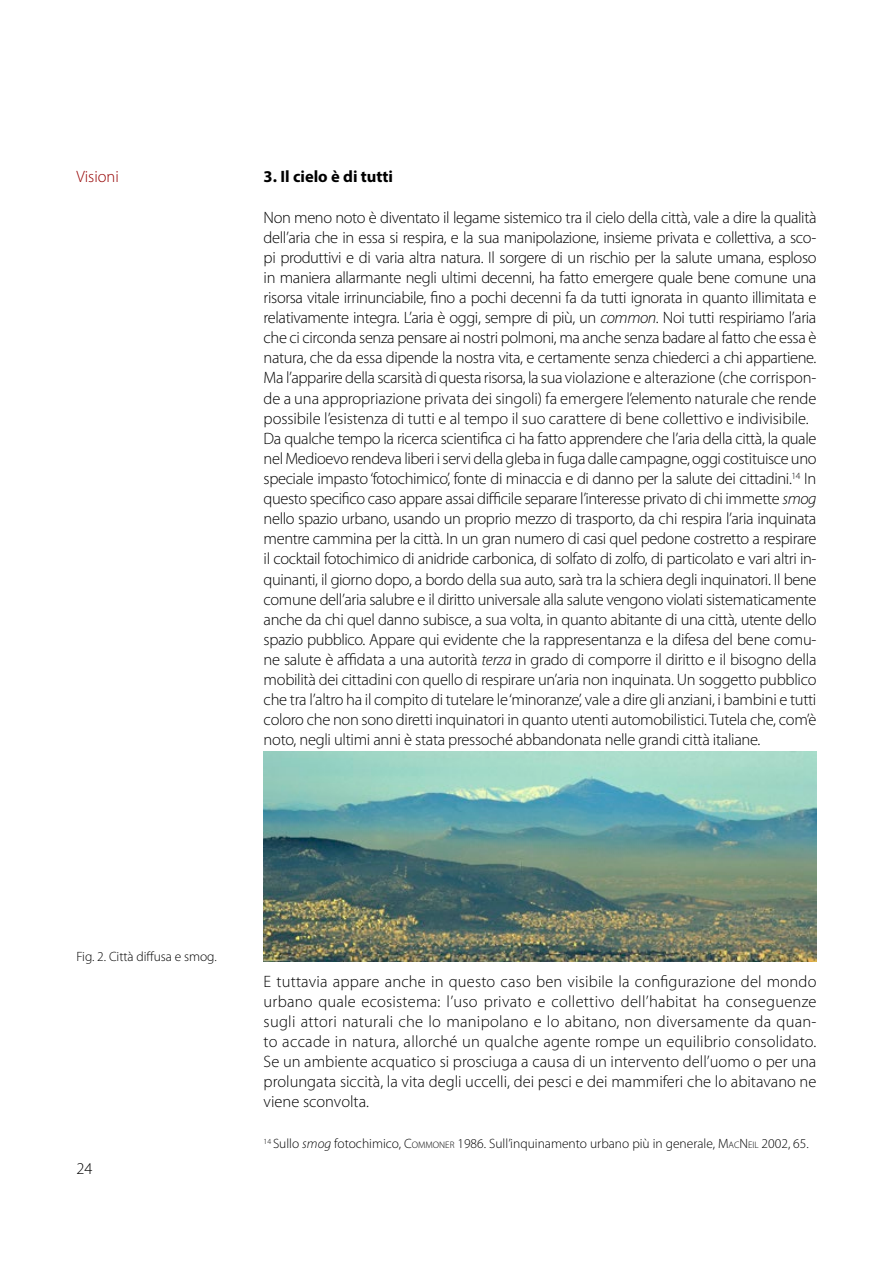
<style>
.page{position:relative;width:893px;height:1263px;background:#fff}
.page>*{position:absolute;margin:0;border:0;box-sizing:border-box;transform-origin:0 0}
.t1{font:300 16.5px/20.1px "Myriad Pro";letter-spacing:-.025em;color:#000}
.t2{font:700 16.5px "Myriad Pro";color:#000}
.t3{font:300 16.5px "Myriad Pro";color:#950000}
.t4{font:300 13.5px "Myriad Pro";color:#000}
.s1{font-style:italic}
.s2{font-style:inherit}
.s3{font-size:9.45px}
</style>
<div class="page">
<img style="left:264px;top:752px;width:552px;height:209px">
<p class="t3" style="left:77px;top:167px;width:44px">Visioni</p>
<p class="t2" style="left:264px;top:166px;width:131px">3. Il cielo è di tutti</p>
<p class="t1" style="left:264px;top:207px;width:554px">Non meno noto è diventato il legame sistemico tra il cielo della città, vale a dire la qualità dell’aria che in essa si respira, e la sua manipolazione, insieme privata e collettiva, a sco&shy;pi produttivi e di varia altra natura. Il sorgere di un rischio per la salute umana, esploso in maniera allarmante negli ultimi decenni, ha fatto emergere quale bene comune una risorsa vitale irrinunciabile, fino a pochi decenni fa da tutti ignorata in quanto illimitata e relativamente integra. L’aria è oggi, sempre di più, un <span class="s1">common</span>. Noi tutti respiriamo l’aria che ci circonda senza pensare ai nostri polmoni, ma anche senza badare al fatto che essa è natura, che da essa dipende la nostra vita, e certamente senza chiederci a chi appartiene.<br>Ma l’apparire della scarsità di questa risorsa, la sua violazione e alterazione (che corrispon&shy;de a una appropriazione privata dei singoli) fa emergere l’elemento naturale che rende possibile l’esistenza di tutti e al tempo il suo carattere di bene collettivo e indivisibile.<br>Da qualche tempo la ricerca scientifica ci ha fatto apprendere che l’aria della città, la quale nel Medioevo rendeva liberi i servi della gleba in fuga dalle campagne, oggi costituisce uno speciale impasto ‘fotochimico’, fonte di minaccia e di danno per la salute dei cittadini.<sup>14</sup> In questo specifico caso appare assai difficile separare l’interesse privato di chi immette <span class="s1">smog </span>nello spazio urbano, usando un proprio mezzo di trasporto, da chi respira l’aria inquinata mentre cammina per la città. In un gran numero di casi quel pedone costretto a respirare il cocktail fotochimico di anidride carbonica, di solfato di zolfo, di particolato e vari altri in&shy;quinanti, il giorno dopo, a bordo della sua auto, sarà tra la schiera degli inquinatori. Il bene comune dell’aria salubre e il diritto universale alla salute vengono violati sistematicamente anche da chi quel danno subisce, a sua volta, in quanto abitante di una città, utente dello spazio pubblico. Appare qui evidente che la rappresentanza e la difesa del bene comu&shy;ne salute è affidata a una autorità <span class="s1">terza</span> in grado di comporre il diritto e il bisogno della mobilità dei cittadini con quello di respirare un’aria non inquinata. Un soggetto pubblico che tra l’altro ha il compito di tutelare le ‘minoranze’, vale a dire gli anziani, i bambini e tutti coloro che non sono diretti inquinatori in quanto utenti automobilistici. Tutela che, com’è noto, negli ultimi anni è stata pressoché abbandonata nelle grandi città italiane.</p>
<p class="t4" style="left:77px;top:948px;width:142px">Fig. 2. Città diffusa e smog.</p>
<p class="t1" style="left:77px;top:1158px;width:18px">24</p>
<p class="t1" style="left:264px;top:971px;width:554px;text-align:justify">E tuttavia appare anche in questo caso ben visibile la configurazione del mondo urbano quale ecosistema: l’uso privato e collettivo dell’habitat ha conseguenze sugli attori naturali che lo manipolano e lo abitano, non diversamente da quan&shy;to accade in natura, allorché un qualche agente rompe un equilibrio consolidato.<br>Se un ambiente acquatico si prosciuga a causa di un intervento dell’uomo o per una prolungata siccità, la vita degli uccelli, dei pesci e dei mammiferi che lo abitavano ne viene sconvolta.</p>
<p class="t4" style="left:264px;top:1135px;width:547px"><sup>14</sup> Sullo <span class="s1">smog</span> fotochimico, <span class="s2">C</span><span class="s3">OMMONER</span> 1986. Sull’inquinamento urbano più in generale, <span class="s2">M</span><span class="s3">AC</span><span class="s2">N</span> <span class="s3">EI L</span> 2002, 65.</p>
</div>
